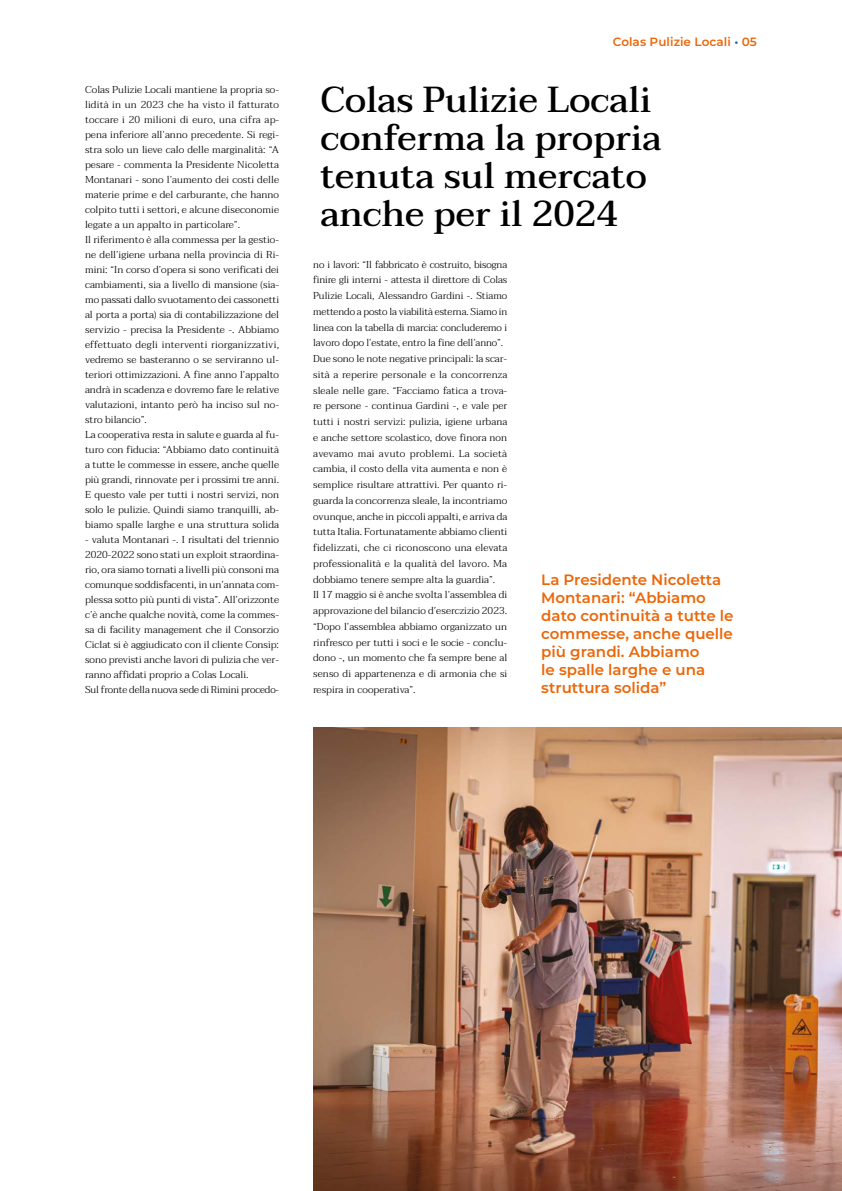
<style>
.page{position:relative;width:842px;height:1191px;background:#fff}
.page>*{position:absolute;margin:0;border:0;box-sizing:border-box;transform-origin:0 0}
.t1{font:500 36px/38px "Taviraj";color:#000}
.t2{font:600 15px/18px "Montserrat";color:#ec6608}
.t3{font:600 12px "Montserrat";letter-spacing:.005em;color:#ec6608}
.t4{font:300 10px/15px "Taviraj";color:#000}
.s1{color:#28649d}
</style>
<div class="page">
<img style="left:313px;top:728px;width:529px;height:463px">
<p class="t4" style="left:85px;top:82px;width:196px">Colas Pulizie Locali mantiene la propria so&shy;lidità in un 2023 che ha visto il fatturato toccare i 20 milioni di euro, una cifra ap&shy;pena inferiore all’anno precedente. Si regi&shy;stra solo un lieve calo delle marginalità: “A pesare - commenta la Presidente Nicoletta Montanari - sono l’aumento dei costi delle materie prime e del carburante, che hanno colpito tutti i settori, e alcune diseconomie legate a un appalto in particolare”.<br>Il riferimento è alla commessa per la gestio&shy;ne dell’igiene urbana nella provincia di Ri&shy;mini: “In corso d’opera si sono verificati dei cambiamenti, sia a livello di mansione (sia&shy;mo passati dallo svuotamento dei cassonetti al porta a porta) sia di contabilizzazione del servizio - precisa la Presidente -. Abbiamo effettuato degli interventi riorganizzativi, vedremo se basteranno o se serviranno ul&shy;teriori ottimizzazioni. A fine anno l’appalto andrà in scadenza e dovremo fare le relative valutazioni, intanto però ha inciso sul no&shy;stro bilancio”.<br>La cooperativa resta in salute e guarda al fu&shy;turo con fiducia: “Abbiamo dato continuità a tutte le commesse in essere, anche quelle più grandi, rinnovate per i prossimi tre anni.<br>E questo vale per tutti i nostri servizi, non solo le pulizie. Quindi siamo tranquilli, ab&shy;biamo spalle larghe e una struttura solida</p>
<p class="t4" style="left:85px;top:532px;width:196px">- valuta Montanari -. I risultati del triennio 2020-2022 sono stati un exploit straordina&shy;rio, ora siamo tornati a livelli più consoni ma comunque soddisfacenti, in un’annata com&shy;plessa sotto più punti di vista”. All’orizzonte c’è anche qualche novità, come la commes&shy;sa di facility management che il Consorzio Ciclat si è aggiudicato con il cliente Consip: sono previsti anche lavori di pulizia che ver&shy;ranno affidati proprio a Colas Locali.<br>Sul fronte della nuova sede di Rimini procedo-</p>
<p class="t3" style="left:613px;top:34px;width:146px">Colas Pulizie Locali <span class="s1">•</span> 05</p>
<h1 class="t1" style="left:320px;top:81px;width:342px">Colas Pulizie Locali conferma la propria tenuta sul mercato anche per il 2024</h1>
<p class="t4" style="left:313px;top:257px;width:196px;line-height:15.7px">no i lavori: “Il fabbricato è costruito, bisogna finire gli interni - attesta il direttore di Colas Pulizie Locali, Alessandro Gardini -. Stiamo mettendo a posto la viabilità esterna. Siamo in linea con la tabella di marcia: concluderemo i lavoro dopo l’estate, entro la fine dell’anno”.<br>Due sono le note negative principali: la scar&shy;sità a reperire personale e la concorrenza sleale nelle gare. “Facciamo fatica a trova&shy;re persone - continua Gardini -, e vale per tutti i nostri servizi: pulizia, igiene urbana e anche settore scolastico, dove finora non avevamo mai avuto problemi. La società cambia, il costo della vita aumenta e non è semplice risultare attrattivi. Per quanto ri&shy;guarda la concorrenza sleale, la incontriamo ovunque, anche in piccoli appalti, e arriva da tutta Italia. Fortunatamente abbiamo clienti fidelizzati, che ci riconoscono una elevata professionalità e la qualità del lavoro. Ma dobbiamo tenere sempre alta la guardia”.<br>Il 17 maggio si è anche svolta l’assemblea di approvazione del bilancio d’eserczizio 2023. “Dopo l’assemblea abbiamo organizzato un rinfresco per tutti i soci e le socie - conclu&shy;dono -, un momento che fa sempre bene al senso di appartenenza e di armonia che si respira in cooperativa”.</p>
<h2 class="t2" style="left:541px;top:570px;width:194px">La Presidente Nicoletta<br>Montanari: “Abbiamo dato continuità a tutte le commesse, anche quelle più grandi. Abbiamo<br>le spalle larghe e una struttura solida”</h2>
</div>
